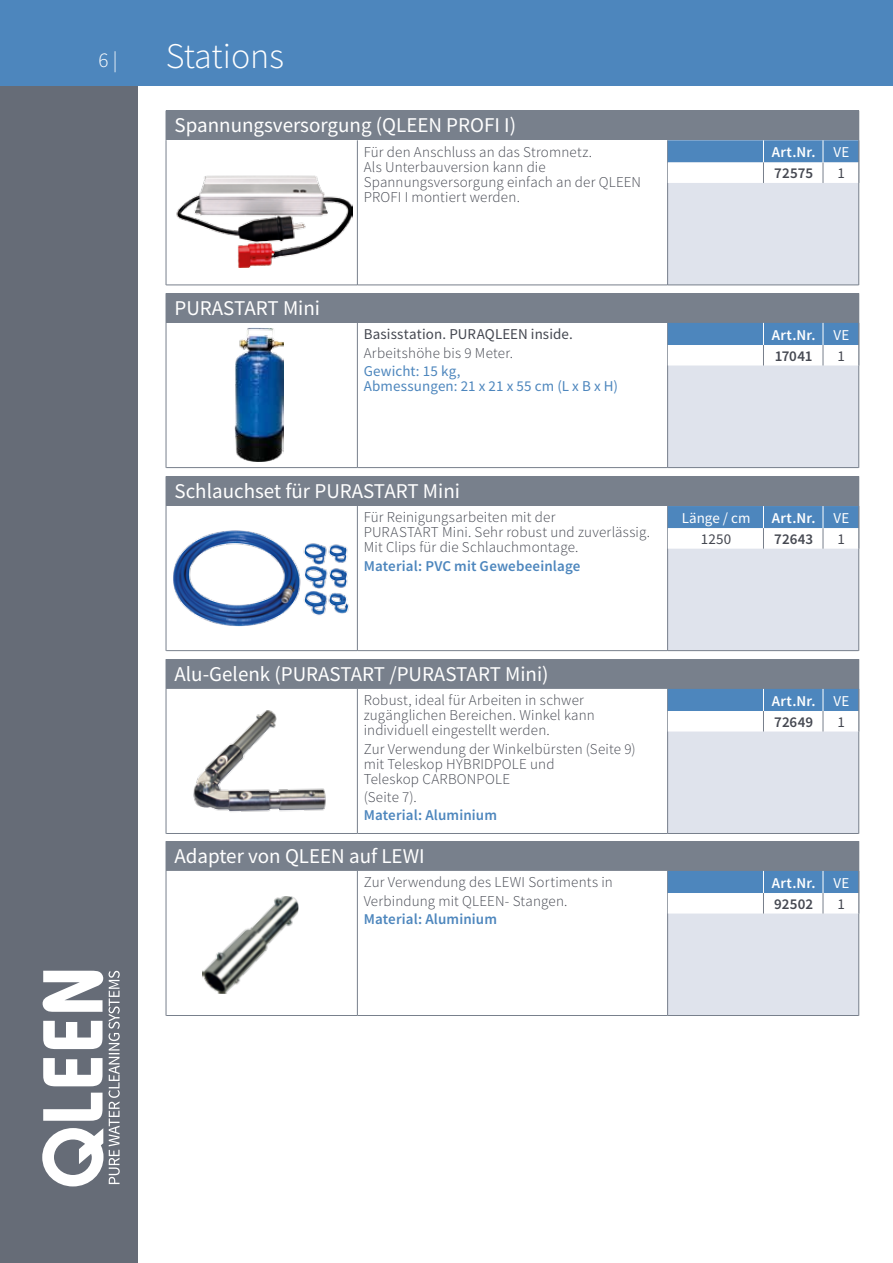
<style>
.page{position:relative;width:893px;height:1263px;background:#fff}
.page>*{position:absolute;margin:0;border:0;box-sizing:border-box;transform-origin:0 0}
.t1{font:300 36px "Source Sans Pro";color:#fff}
.t2{font:21px "Source Sans Pro";color:#fff}
.t3{font:300 21px "Source Sans Pro";color:#fff}
.t4{font:300 15px/15px "Source Sans Pro";letter-spacing:.01em;color:#454851}
.t5{font:600 15px/21px "Source Sans Pro";letter-spacing:.015em;color:#fff}
.t6{font:600 15px "Source Sans Pro";letter-spacing:.01em;color:#4d86bd}
.t7{font:15px/15px "Source Sans Pro";letter-spacing:.01em;color:#4d86bd}
.t8{font:15px "Source Sans Pro";letter-spacing:.005em;color:#454851}
.t9{font:15px "Source Sans Pro";color:#fff}
.t10{font:600 15px "Source Sans Pro";letter-spacing:.01em;color:#454851}
.s1{font-weight:400}
.s2{color:#454851}
</style>
<div class="page">
<div style="left:0;top:0;width:138px;height:1263px;background:#666c77"></div>
<div style="left:0;top:0;width:893px;height:86px;background:#4d86bd"></div>
<svg style="left:42px;top:971px;width:78px;height:215px"></svg>
<div style="left:166px;top:111px;width:693px;height:29px;background:#78808c"></div>
<svg style="left:167px;top:140px;width:500px;height:145px"></svg>
<div style="left:668px;top:140px;width:191px;height:145px;background:#dfe3ec"></div>
<hr style="left:166px;top:140px;width:1px;height:145px;background:#78808c">
<hr style="left:357px;top:140px;width:1px;height:145px;background:#78808c">
<hr style="left:667px;top:140px;width:1px;height:145px;background:#78808c">
<hr style="left:858px;top:140px;width:1px;height:145px;background:#78808c">
<hr style="left:166px;top:285px;width:191px;height:1px;background:#78808c">
<hr style="left:358px;top:285px;width:309px;height:1px;background:#78808c">
<hr style="left:668px;top:285px;width:191px;height:1px;background:#78808c">
<img style="left:171px;top:157px;width:182px;height:111px">
<svg style="left:668px;top:140px;width:191px;height:43px;background:#a4c0dc"></svg>
<div style="left:166px;top:476px;width:693px;height:30px;background:#78808c"></div>
<div style="left:668px;top:506px;width:191px;height:145px;background:#dfe3ec"></div>
<hr style="left:166px;top:506px;width:1px;height:145px;background:#78808c">
<hr style="left:357px;top:506px;width:1px;height:145px;background:#78808c">
<hr style="left:667px;top:506px;width:1px;height:145px;background:#78808c">
<hr style="left:858px;top:506px;width:1px;height:145px;background:#78808c">
<hr style="left:166px;top:650px;width:191px;height:1px;background:#78808c">
<hr style="left:358px;top:650px;width:309px;height:1px;background:#78808c">
<hr style="left:668px;top:650px;width:191px;height:1px;background:#78808c">
<img style="left:173px;top:530px;width:184px;height:96px">
<svg style="left:668px;top:506px;width:191px;height:43px;background:#a3c0dc"></svg>
<div style="left:166px;top:659px;width:693px;height:30px;background:#78808c"></div>
<div style="left:668px;top:689px;width:191px;height:144px;background:#dfe3ec"></div>
<hr style="left:166px;top:689px;width:1px;height:145px;background:#78808c">
<hr style="left:357px;top:689px;width:1px;height:145px;background:#78808c">
<hr style="left:667px;top:689px;width:1px;height:145px;background:#78808c">
<hr style="left:858px;top:689px;width:1px;height:145px;background:#78808c">
<hr style="left:166px;top:833px;width:191px;height:1px;background:#78808c">
<hr style="left:358px;top:833px;width:309px;height:1px;background:#78808c">
<hr style="left:668px;top:833px;width:191px;height:1px;background:#78808c">
<img style="left:193px;top:710px;width:133px;height:102px">
<svg style="left:668px;top:689px;width:191px;height:42px;background:#a1bfdb"></svg>
<div style="left:166px;top:293px;width:693px;height:30px;background:#78808c"></div>
<div style="left:668px;top:323px;width:191px;height:145px;background:#dfe3ec"></div>
<hr style="left:166px;top:323px;width:1px;height:145px;background:#78808c">
<hr style="left:357px;top:323px;width:1px;height:145px;background:#78808c">
<hr style="left:667px;top:323px;width:1px;height:145px;background:#78808c">
<hr style="left:858px;top:323px;width:1px;height:145px;background:#78808c">
<hr style="left:166px;top:467px;width:191px;height:1px;background:#78808c">
<hr style="left:358px;top:467px;width:309px;height:1px;background:#78808c">
<hr style="left:668px;top:467px;width:191px;height:1px;background:#78808c">
<img style="left:234px;top:327px;width:49px;height:134px">
<svg style="left:668px;top:323px;width:191px;height:42px;background:#a1bfdb"></svg>
<div style="left:166px;top:841px;width:693px;height:30px;background:#78808c"></div>
<div style="left:668px;top:871px;width:191px;height:144px;background:#dfe3ec"></div>
<hr style="left:166px;top:871px;width:1px;height:145px;background:#78808c">
<hr style="left:357px;top:871px;width:1px;height:145px;background:#78808c">
<hr style="left:667px;top:871px;width:1px;height:145px;background:#78808c">
<hr style="left:858px;top:871px;width:1px;height:145px;background:#78808c">
<hr style="left:166px;top:1015px;width:191px;height:1px;background:#78808c">
<hr style="left:358px;top:1015px;width:309px;height:1px;background:#78808c">
<hr style="left:668px;top:1015px;width:191px;height:1px;background:#78808c">
<img style="left:202px;top:896px;width:97px;height:98px">
<svg style="left:668px;top:871px;width:191px;height:42px;background:#a1bfdb"></svg>
<h2 class="t3" style="left:99px;top:47px;width:21px">6 |</h2>
<h1 class="t1" style="left:166px;top:34px;width:120px">Stations</h1>
<h2 class="t2" style="left:175px;top:112px;width:343px">Spannungsversorgung (QLEEN PROFI I)</h2>
<p class="t4" style="left:364px;top:144px;width:279px">Für den Anschluss an das Stromnetz.<br>Als Unterbauversion kann die Spannungsversorgung einfach an der QLEEN PROFI I montiert werden.</p>
<p class="t5" style="left:772px;top:142px;width:79px">Art.Nr. <span class="s1">VE<br></span><span class="s2">72575</span></p>
<p class="t8" style="left:838px;top:164px;width:9px">1</p>
<h2 class="t2" style="left:175px;top:294px;width:147px">PURASTART Mini</h2>
<p class="t8" style="left:364px;top:325px;width:211px">Basisstation. PURAQLEEN inside.</p>
<p class="t4" style="left:364px;top:345px;width:151px">Arbeitshöhe bis 9 Meter.</p>
<p class="t7" style="left:364px;top:363px;width:256px">Gewicht: 15 kg,<br>Abmessungen: 21 x 21 x 55 cm (L x B x H)</p>
<p class="t5" style="left:772px;top:324px;width:79px">Art.Nr. <span class="s1">VE<br></span><span class="s2">17041</span></p>
<p class="t8" style="left:838px;top:346px;width:9px">1</p>
<h2 class="t2" style="left:175px;top:477px;width:287px">Schlauchset für PURASTART Mini</h2>
<p class="t4" style="left:364px;top:510px;width:288px">Für Reinigungsarbeiten mit der<br>PURASTART Mini. Sehr robust und zuverlässig.<br>Mit Clips für die Schlauchmontage.</p>
<p class="t6" style="left:364px;top:556px;width:218px">Material: PVC mit Gewebeeinlage</p>
<p class="t9" style="left:682px;top:508px;width:70px">Länge / cm</p>
<p class="t5" style="left:772px;top:507px;width:79px">Art.Nr. <span class="s1">VE</span></p>
<p class="t8" style="left:701px;top:529px;width:32px">1250</p>
<p class="t10" style="left:774px;top:529px;width:41px">72643</p>
<p class="t8" style="left:838px;top:529px;width:9px">1</p>
<h2 class="t2" style="left:175px;top:660px;width:376px">Alu-Gelenk (PURASTART /PURASTART Mini)</h2>
<p class="t4" style="left:364px;top:693px;width:233px">Robust, ideal für Arbeiten in schwer zugänglichen Bereichen. Winkel kann individuell eingestellt werden.</p>
<p class="t4" style="left:364px;top:741px;width:273px">Zur Verwendung der Winkelbürsten (Seite 9) mit Teleskop HYBRIDPOLE und<br>Teleskop CARBONPOLE</p>
<p class="t4" style="left:364px;top:789px;width:55px">(Seite 7).</p>
<p class="t6" style="left:364px;top:805px;width:135px">Material: Aluminium</p>
<h2 class="t2" style="left:175px;top:842px;width:252px">Adapter von QLEEN auf LEWI</h2>
<p class="t4" style="left:364px;top:873px;width:251px;line-height:18.5px">Zur Verwendung des LEWI Sortiments in<br>Verbindung mit QLEEN- Stangen.</p>
<p class="t6" style="left:364px;top:909px;width:135px">Material: Aluminium</p>
<p class="t5" style="left:772px;top:690px;width:79px">Art.Nr. <span class="s1">VE<br></span><span class="s2">72649</span></p>
<p class="t8" style="left:838px;top:712px;width:9px">1</p>
<p class="t5" style="left:772px;top:872px;width:79px">Art.Nr. <span class="s1">VE<br></span><span class="s2">92502</span></p>
<p class="t8" style="left:838px;top:894px;width:9px">1</p>
</div>
